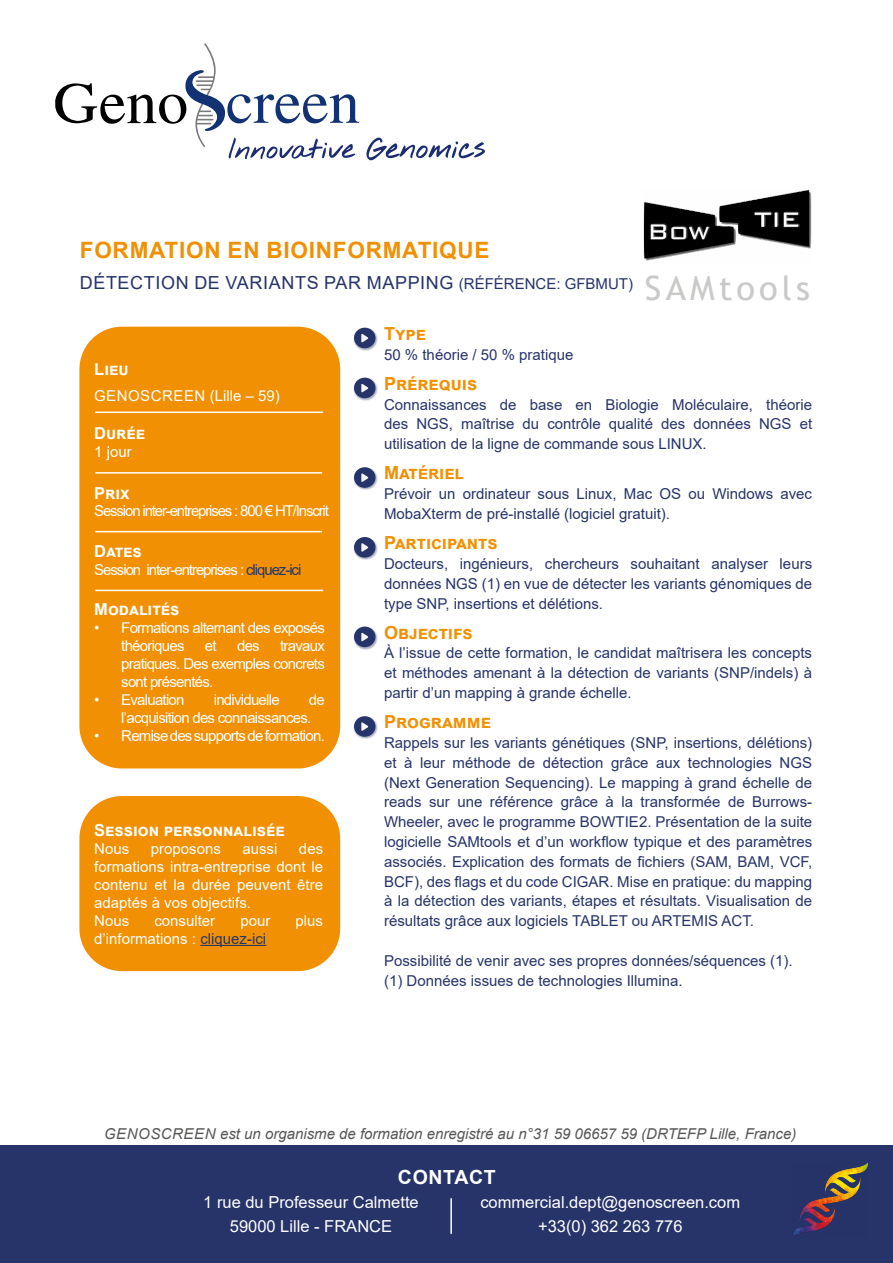
<style>
.page{position:relative;width:893px;height:1263px;background:#fff}
.page>*{position:absolute;margin:0;border:0;box-sizing:border-box;transform-origin:0 0}
.t1{font:33.45px "Trebuchet MS";letter-spacing:.12em;color:#c9c9c7}
.titre_fiche{font:700 22.5px "Arial";letter-spacing:.035em;color:#f19002}
.t2{font:700 19.5px "Arial";letter-spacing:.035em;color:#fff}
.titre_rubrique{font:700 18px "Arial";color:#f19002}
.t3{font:18px "Arial";letter-spacing:.035em;color:#27346a}
.t4{font:16.5px/24px "Arial";color:#fff;text-align:center}
.t5{font:700 16.5px "Arial";color:#fff}
.text{font:15px/19.8px "Arial";color:#27346a;text-align:justify}
.t6{font:15px/18px "Arial";letter-spacing:-.05em;color:#fff}
.t7{font:15px/18px "Arial";color:#fff}
.t8{font:italic 15px "Arial";color:#575756}
.t9{font:15px "Arial";letter-spacing:-.075em;color:#fff}
.t10{font:15px "Arial";letter-spacing:-.07em;color:#fff}
.t11{font:15px "Arial";letter-spacing:.035em;color:#fff}
.s1{font-size:15px}
.s2{color:#24366b}
</style>
<div class="page">
<svg style="left:366px;top:138px;width:119px;height:22px"></svg>
<svg style="left:55px;top:43px;width:304px;height:116px"></svg>
<div style="left:0;top:1145px;width:893px;height:118px;background:#27346a"></div>
<img style="left:793px;top:1163px;width:74px;height:73px">
<hr style="left:450px;top:1198px;width:2px;height:36px;background:#fff">
<div style="left:79px;top:327px;width:261px;height:441px;background:#f19002;border-radius:43px"></div>
<hr style="left:95px;top:411px;width:228px;height:2px;background:#fff">
<hr style="left:95px;top:472px;width:227px;height:2px;background:#fff">
<hr style="left:95px;top:590px;width:228px;height:1px;background:#fff">
<hr style="left:95px;top:531px;width:227px;height:1px;background:#fff">
<div style="left:79px;top:796px;width:261px;height:175px;background:#f19002;border-radius:43px"></div>
<img style="left:353px;top:327px;width:25px;height:24px">
<div style="left:354px;top:328px;width:21px;height:20px;background:#27346a;border-radius:50%"></div>
<svg style="left:361px;top:334px;width:7px;height:9px"></svg>
<img style="left:353px;top:377px;width:25px;height:24px">
<div style="left:354px;top:378px;width:21px;height:20px;background:#27346a;border-radius:50%"></div>
<svg style="left:361px;top:384px;width:7px;height:9px"></svg>
<img style="left:353px;top:467px;width:25px;height:23px">
<div style="left:354px;top:467px;width:21px;height:21px;background:#27346a;border-radius:50%"></div>
<svg style="left:361px;top:473px;width:7px;height:9px"></svg>
<img style="left:353px;top:537px;width:25px;height:23px">
<div style="left:354px;top:537px;width:21px;height:21px;background:#27346a;border-radius:50%"></div>
<svg style="left:361px;top:543px;width:7px;height:9px"></svg>
<img style="left:353px;top:626px;width:25px;height:24px">
<div style="left:354px;top:627px;width:21px;height:20px;background:#27346a;border-radius:50%"></div>
<svg style="left:361px;top:632px;width:7px;height:9px"></svg>
<img style="left:353px;top:716px;width:25px;height:23px">
<div style="left:354px;top:716px;width:21px;height:21px;background:#27346a;border-radius:50%"></div>
<svg style="left:361px;top:722px;width:7px;height:9px"></svg>
<hr style="left:200px;top:945px;width:66px;height:1px;background:#24366b">
<img style="left:643px;top:189px;width:169px;height:72px">
<p class="titre_fiche" style="left:80px;top:234px;width:411px">FORMATION EN BIOINFORMATIQUE</p>
<p class="t3" style="left:80px;top:270px;width:555px">DÉTECTION DE VARIANTS PAR MAPPING <span class="s1">(RÉFÉRENCE: GFBMUT)</span></p>
<p class="t1" style="left:645px;top:267px;width:167px">SAMtools</p>
<p class="t5" style="left:94px;top:358px;width:36px">Lieu</p>
<p class="t11" style="left:94px;top:385px;width:187px">GENOSCREEN (Lille – 59)</p>
<p class="t5" style="left:94px;top:421px;width:52px">Durée</p>
<p class="t6" style="left:94px;top:442px;width:39px">1 jour</p>
<p class="t5" style="left:94px;top:482px;width:37px">Prix</p>
<p class="t9" style="left:94px;top:500px;width:236px">Session inter-entreprises : 800 € HT/Inscrit</p>
<p class="t5" style="left:94px;top:539px;width:49px">Dates</p>
<p class="t10" style="left:94px;top:560px;width:209px">Session inter-entreprises : <span class="s2">cliquez-ici</span></p>
<p class="t5" style="left:94px;top:598px;width:87px">Modalités</p>
<p class="t6" style="left:121px;top:619px;width:205px;text-indent:-27px">• Formations alternant des exposés théoriques</p>
<p class="t6" style="left:205px;top:637px;width:13px">et</p>
<p class="t6" style="left:237px;top:637px;width:24px">des</p>
<p class="t6" style="left:121px;top:637px;width:205px;text-align:justify;text-indent:159px">travaux pratiques. Des exemples concrets sont présentés.</p>
<p class="t6" style="left:94px;top:691px;width:92px">• Evaluation</p>
<p class="t6" style="left:214px;top:691px;width:67px">individuelle</p>
<p class="t6" style="left:121px;top:691px;width:205px;text-indent:188px">de l’acquisition des connaissances.</p>
<p class="t6" style="left:94px;top:727px;width:232px">• Remise des supports de formation.</p>
<p class="t5" style="left:94px;top:818px;width:192px">Session personnalisée</p>
<p class="t6" style="left:94px;top:839px;width:37px">Nous</p>
<p class="t7" style="left:151px;top:839px;width:72px">proposons</p>
<p class="t6" style="left:242px;top:839px;width:37px">aussi</p>
<p class="t7" style="left:94px;top:839px;width:230px;text-indent:205px">des formations intra-entreprise dont le contenu et la durée peuvent être adaptés à vos objectifs.<br>Nous</p>
<p class="t7" style="left:154px;top:911px;width:62px">consulter</p>
<p class="t6" style="left:240px;top:911px;width:32px">pour</p>
<p class="t6" style="left:296px;top:911px;width:29px">plus</p>
<p class="t7" style="left:94px;top:929px;width:173px">d’informations : <span class="s2">cliquez-ici</span></p>
<p class="titre_rubrique" style="left:384px;top:321px;width:43px">Type</p>
<p class="text" style="left:384px;top:344px;width:191px">50 % théorie / 50 % pratique</p>
<p class="titre_rubrique" style="left:384px;top:371px;width:95px">Prérequis</p>
<p class="text" style="left:384px;top:394px;width:430px">Connaissances de base en Biologie Moléculaire, théorie des NGS, maîtrise du contrôle qualité des données NGS et utilisation de la ligne de commande sous LINUX.</p>
<p class="titre_rubrique" style="left:384px;top:460px;width:81px">Matériel</p>
<p class="text" style="left:384px;top:484px;width:429px">Prévoir un ordinateur sous Linux, Mac OS ou Windows avec<br>MobaXterm de pré-installé (logiciel gratuit).</p>
<p class="titre_rubrique" style="left:384px;top:530px;width:115px">Participants</p>
<p class="text" style="left:384px;top:554px;width:430px">Docteurs, ingénieurs, chercheurs souhaitant analyser leurs données NGS (1) en vue de détecter les variants génomiques de type SNP, insertions et délétions.</p>
<p class="titre_rubrique" style="left:384px;top:620px;width:90px">Objectifs</p>
<p class="text" style="left:384px;top:643px;width:430px">À l’issue de cette formation, le candidat maîtrisera les concepts et méthodes amenant à la détection de variants (SNP/indels) à partir d’un mapping à grande échelle.</p>
<p class="titre_rubrique" style="left:384px;top:709px;width:108px">Programme</p>
<p class="text" style="left:384px;top:733px;width:430px">Rappels sur les variants génétiques (SNP, insertions, délétions) et à leur méthode de détection grâce aux technologies NGS (Next Generation Sequencing). Le mapping à grand échelle de reads sur une référence grâce à la transformée de Burrows-Wheeler, avec le programme BOWTIE2. Présentation de la suite logicielle SAMtools et d’un workflow typique et des paramètres associés. Explication des formats de fichiers (SAM, BAM, VCF, BCF), des flags et du code CIGAR. Mise en pratique: du mapping à la détection des variants, étapes et résultats. Visualisation de résultats grâce aux logiciels TABLET ou ARTEMIS ACT.</p>
<p class="text" style="left:384px;top:951px;width:410px">Possibilité de venir avec ses propres données/séquences (1).</p>
<p class="text" style="left:384px;top:970px;width:300px">(1) Données issues de technologies Illumina.</p>
<p class="t8" style="left:104px;top:1124px;width:694px">GENOSCREEN est un organisme de formation enregistré au n°31 59 06657 59 (DRTEFP Lille, France)</p>
<h3 class="t2" style="left:398px;top:1163px;width:99px">CONTACT</h3>
<p class="t4" style="left:203px;top:1189px;width:217px">1 rue du Professeur Calmette<br>59000 Lille - FRANCE</p>
<p class="t4" style="left:480px;top:1189px;width:261px">commercial.dept@genoscreen.com +33(0) 362 263 776</p>
</div>
